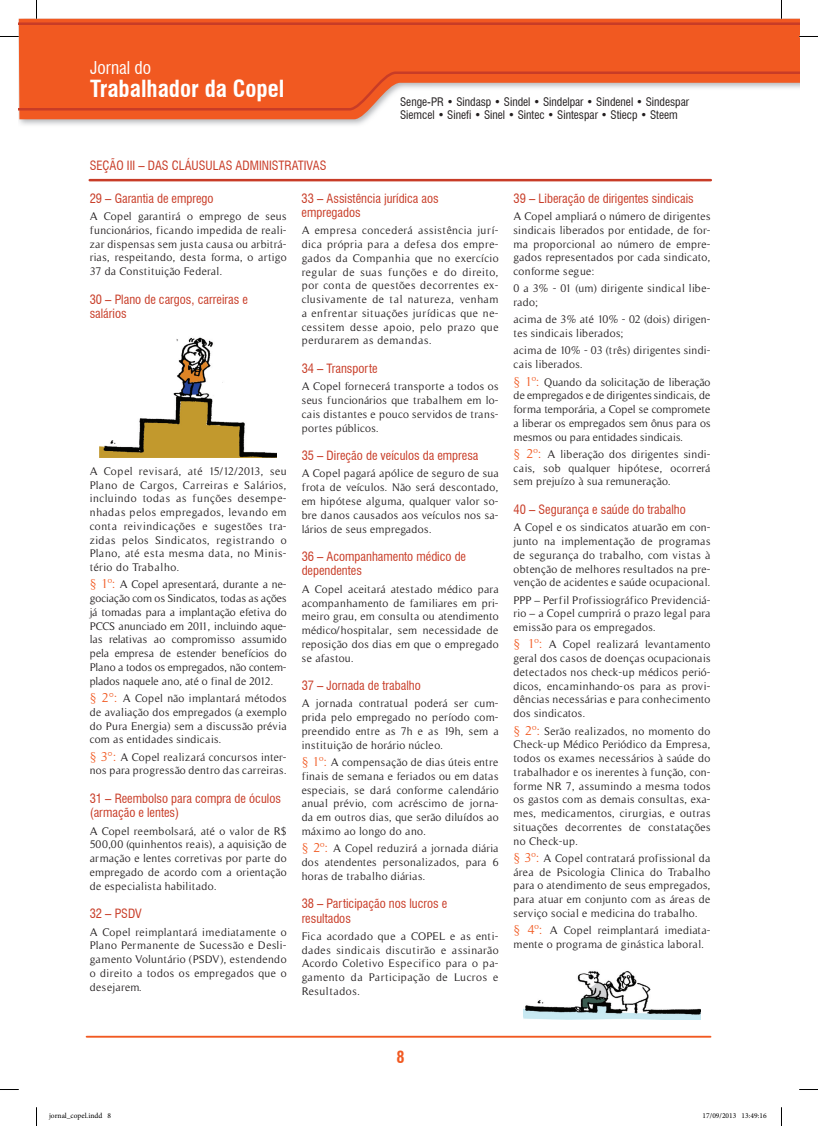
<style>
.page{position:relative;width:818px;height:1126px;background:#fff}
.page>*{position:absolute;margin:0;border:0;box-sizing:border-box;transform-origin:0 0}
.t1{font:700 condensed 23px "Swiss 721 BT";color:#fff}
.t2{font:condensed 17.25px "Swiss 721 BT";color:#fff}
.t3{font:700 condensed 16.25px "Swiss 721 BT";color:#f15921}
.t4{font:condensed 12.5px/14.4px "Swiss 721 BT";color:#c83c27}
.t5{font:condensed 11.5px/13.8px "Swiss 721 BT";color:#231f20}
.t6{font:11.25px/13.8px "Timeless";letter-spacing:.03em;color:#231f20;text-align:justify}
.t7{font:7.5px "Minion Pro";color:#000}
.s1{font-size:13.12px;color:#f15921}
</style>
<div class="page">
<svg style="left:19px;top:19px;width:779px;height:100px;fill:#f15921"></svg>
<svg style="left:19px;top:21px;width:779px;height:91px;background:#ef7246"></svg>
<hr style="left:87px;top:1035px;width:623px;height:2px;background:#f15921">
<img style="left:523px;top:971px;width:177px;height:48px">
<hr style="left:90px;top:179px;width:620px;height:2px;background:#c83c27">
<img style="left:99px;top:337px;width:178px;height:120px">
<svg style="left:0;top:36px;width:19px;height:1px"></svg>
<svg style="left:798px;top:36px;width:19px;height:1px"></svg>
<svg style="left:0;top:1089px;width:19px;height:1px"></svg>
<svg style="left:799px;top:1089px;width:18px;height:1px"></svg>
<svg style="left:36px;top:0;width:1px;height:19px"></svg>
<svg style="left:36px;top:1107px;width:1px;height:18px"></svg>
<h2 class="t2" style="left:90px;top:57px;width:63px">Jornal do</h2>
<h1 class="t1" style="left:90px;top:75px;width:195px">Trabalhador da Copel</h1>
<p class="t5" style="left:400px;top:94px;width:290px">Senge-PR • Sindasp • Sindel • Sindelpar • Sindenel • Sindespar<br>Siemcel • Sinefi • Sinel • Sintec • Sintespar • Stiecp • Steem</p>
<p class="t4" style="left:90px;top:158px;width:238px">SEÇÃO III – DAS CLÁUSULAS ADMINISTRATIVAS</p>
<p class="t4" style="left:301px;top:191px;width:138px">33 – Assistência jurídica aos empregados</p>
<p class="t6" style="left:301px;top:224px;width:198px">A empresa concederá assistência jurí&shy;dica própria para a defesa dos empre&shy;gados da Companhia que no exercício regular de suas funções e do direito, por conta de questões decorrentes ex&shy;clusivamente de tal natureza, venham a enfrentar situações jurídicas que ne&shy;cessitem desse apoio, pelo prazo que perdurarem as demandas.</p>
<p class="t4" style="left:301px;top:361px;width:77px">34 – Transporte</p>
<p class="t6" style="left:301px;top:379px;width:198px">A Copel fornecerá transporte a todos os seus funcionários que trabalhem em lo&shy;cais distantes e pouco servidos de trans&shy;portes públicos.</p>
<p class="t4" style="left:301px;top:448px;width:178px">35 – Direção de veículos da empresa</p>
<p class="t6" style="left:301px;top:467px;width:198px">A Copel pagará apólice de seguro de sua frota de veículos. Não será descontado, em hipótese alguma, qualquer valor so&shy;bre danos causados aos veículos nos sa&shy;lários de seus empregados.</p>
<p class="t4" style="left:301px;top:549px;width:166px">36 – Acompanhamento médico de dependentes</p>
<p class="t6" style="left:301px;top:582px;width:198px">A Copel aceitará atestado médico para acompanhamento de familiares em pri&shy;meiro grau, em consulta ou atendimento médico/hospitalar, sem necessidade de reposição dos dias em que o empregado se afastou.</p>
<p class="t4" style="left:301px;top:678px;width:120px">37 – Jornada de trabalho</p>
<p class="t6" style="left:301px;top:696px;width:198px">A jornada contratual poderá ser cum&shy;prida pelo empregado no período com&shy;preendido entre as 7h e as 19h, sem a instituição de horário núcleo.</p>
<p class="t6" style="left:301px;top:755px;width:198px"><span class="s1">§ 1º:</span> A compensação de dias úteis entre finais de semana e feriados ou em datas especiais, se dará conforme calendário anual prévio, com acréscimo de jorna&shy;da em outros dias, que serão diluídos ao máximo ao longo do ano.</p>
<p class="t6" style="left:301px;top:841px;width:198px"><span class="s1">§ 2º:</span> A Copel reduzirá a jornada diária dos atendentes personalizados, para 6 horas de trabalho diárias.</p>
<p class="t4" style="left:301px;top:896px;width:147px">38 – Participação nos lucros e resultados</p>
<p class="t6" style="left:301px;top:929px;width:198px">Fica acordado que a COPEL e as enti&shy;dades sindicais discutirão e assinarão Acordo Coletivo Especifico para o pa&shy;gamento da Participação de Lucros e Resultados.</p>
<p class="t4" style="left:90px;top:191px;width:125px">29 – Garantia de emprego</p>
<p class="t6" style="left:90px;top:209px;width:198px">A Copel garantirá o emprego de seus funcionários, ficando impedida de reali&shy;zar dispensas sem justa causa ou arbitrá&shy;rias, respeitando, desta forma, o artigo 37 da Constituição Federal.</p>
<p class="t4" style="left:90px;top:292px;width:160px">30 – Plano de cargos, carreiras e salários</p>
<p class="t6" style="left:90px;top:464px;width:198px">A Copel revisará, até 15/12/2013, seu Plano de Cargos, Carreiras e Salários, incluindo todas as funções desempe&shy;nhadas pelos empregados, levando em conta reivindicações e sugestões tra&shy;zidas pelos Sindicatos, registrando o Plano, até esta mesma data, no Minis&shy;tério do Trabalho.</p>
<p class="t6" style="left:90px;top:577px;width:198px"><span class="s1">§ 1º:</span> A Copel apresentará, durante a ne&shy;gociação com os Sindicatos, todas as ações já tomadas para a implantação efetiva do PCCS anunciado em 2011, incluindo aque&shy;las relativas ao compromisso assumido pela empresa de estender benefícios do Plano a todos os empregados, não contem&shy;plados naquele ano, até o final de 2012.</p>
<p class="t6" style="left:90px;top:691px;width:198px"><span class="s1">§ 2°:</span> A Copel não implantará métodos de avaliação dos empregados (a exemplo do Pura Energia) sem a discussão prévia com as entidades sindicais.</p>
<p class="t6" style="left:90px;top:750px;width:198px"><span class="s1">§ 3°:</span> A Copel realizará concursos inter&shy;nos para progressão dentro das carreiras.</p>
<p class="t4" style="left:90px;top:791px;width:193px">31 – Reembolso para compra de óculos (armação e lentes)</p>
<p class="t6" style="left:90px;top:824px;width:198px">A Copel reembolsará, até o valor de R$ 500,00 (quinhentos reais), a aquisição de armação e lentes corretivas por parte do empregado de acordo com a orientação de especialista habilitado.</p>
<p class="t4" style="left:90px;top:906px;width:54px">32 – PSDV</p>
<p class="t6" style="left:90px;top:924px;width:198px">A Copel reimplantará imediatamente o Plano Permanente de Sucessão e Desli&shy;gamento Voluntário (PSDV), estendendo o direito a todos os empregados que o desejarem.</p>
<p class="t4" style="left:513px;top:191px;width:181px">39 – Liberação de dirigentes sindicais</p>
<p class="t6" style="left:513px;top:209px;width:198px">A Copel ampliará o número de dirigentes sindicais liberados por entidade, de for&shy;ma proporcional ao número de empre&shy;gados representados por cada sindicato, conforme segue:</p>
<p class="t6" style="left:513px;top:282px;width:198px">0 a 3% - 01 (um) dirigente sindical libe&shy;rado;</p>
<p class="t6" style="left:513px;top:313px;width:198px">acima de 3% até 10% - 02 (dois) dirigen&shy;tes sindicais liberados;</p>
<p class="t6" style="left:513px;top:344px;width:198px">acima de 10% - 03 (três) dirigentes sindi&shy;cais liberados.</p>
<p class="t6" style="left:513px;top:375px;width:198px"><span class="s1">§ 1º:</span> Quando da solicitação de liberação de empregados e de dirigentes sindicais, de forma temporária, a Copel se compromete a liberar os empregados sem ônus para os mesmos ou para entidades sindicais.</p>
<p class="t6" style="left:513px;top:447px;width:198px"><span class="s1">§ 2º:</span> A liberação dos dirigentes sindi&shy;cais, sob qualquer hipótese, ocorrerá sem prejuízo à sua remuneração.</p>
<p class="t4" style="left:513px;top:502px;width:173px">40 – Segurança e saúde do trabalho</p>
<p class="t6" style="left:513px;top:520px;width:198px">A Copel e os sindicatos atuarão em con&shy;junto na implementação de programas de segurança do trabalho, com vistas à obtenção de melhores resultados na pre&shy;venção de acidentes e saúde ocupacional.</p>
<p class="t6" style="left:513px;top:593px;width:198px">PPP – Perfil Profissiográfico Previdenciá&shy;rio – a Copel cumprirá o prazo legal para emissão para os empregados.</p>
<p class="t6" style="left:513px;top:637px;width:198px"><span class="s1">§ 1º:</span> A Copel realizará levantamento geral dos casos de doenças ocupacionais detectados nos check-up médicos perió&shy;dicos, encaminhando-os para as provi&shy;dências necessárias e para conhecimento dos sindicatos.</p>
<p class="t6" style="left:513px;top:723px;width:198px"><span class="s1">§ 2º:</span> Serão realizados, no momento do Check-up Médico Periódico da Empresa, todos os exames necessários à saúde do trabalhador e os inerentes à função, con&shy;forme NR 7, assumindo a mesma todos os gastos com as demais consultas, exa&shy;mes, medicamentos, cirurgias, e outras situações decorrentes de constatações no Check-up.</p>
<p class="t6" style="left:513px;top:851px;width:198px"><span class="s1">§ 3º:</span> A Copel contratará profissional da área de Psicologia Clinica do Trabalho para o atendimento de seus empregados, para atuar em conjunto com as áreas de serviço social e medicina do trabalho.</p>
<p class="t6" style="left:513px;top:923px;width:198px"><span class="s1">§ 4º:</span> A Copel reimplantará imediata&shy;mente o programa de ginástica laboral.</p>
<h3 class="t3" style="left:396px;top:1047px;width:10px">8</h3>
<p class="t7" style="left:49px;top:1110px;width:64px">jornal_copel.indd 8</p>
<p class="t7" style="left:702px;top:1110px;width:65px">17/09/2013 13:49:16</p>
</div>
